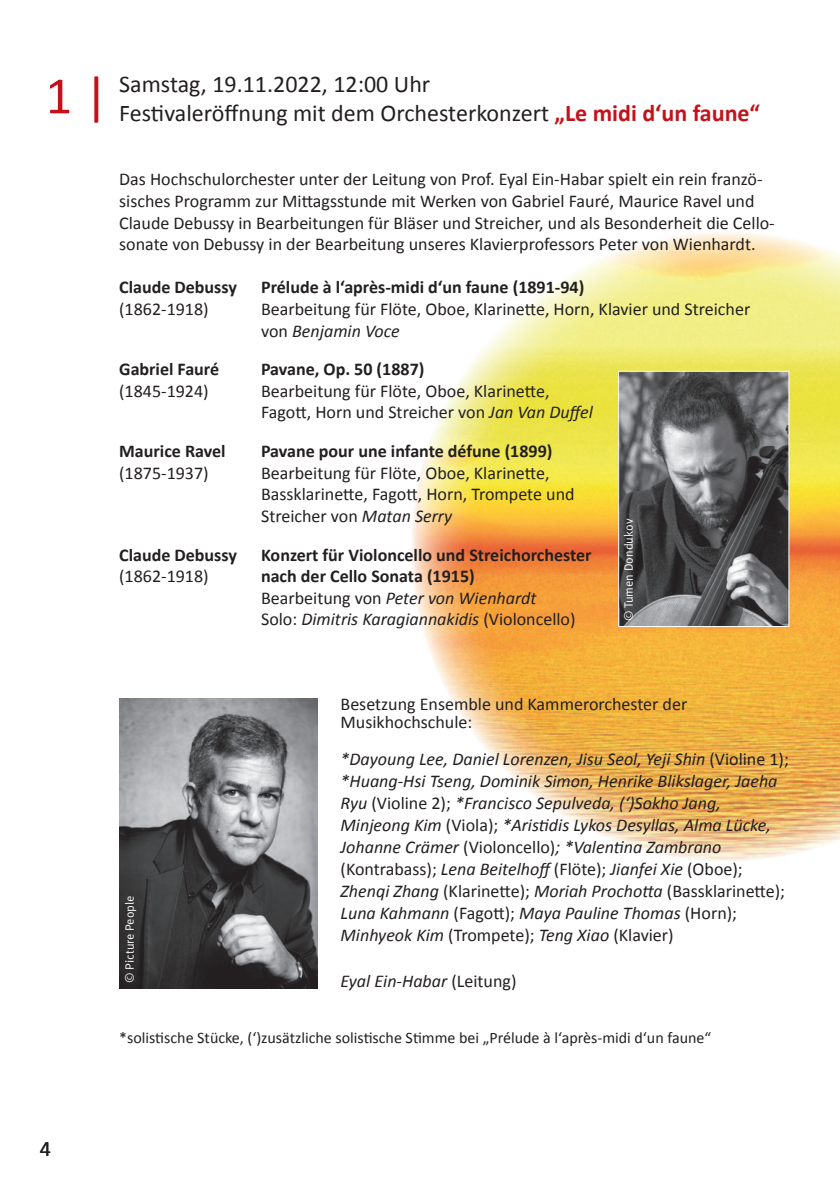
<style>
.page{position:relative;width:840px;height:1191px;background:#fff}
.page>*{position:absolute;margin:0;border:0;box-sizing:border-box;transform-origin:0 0}
.t1{font:52.8px "Calibri";color:#c4121a}
.t2{font:24px/28.8px "Calibri";color:#231f20}
.t3{font:22px "Calibri";color:#231f20}
.t4{font:18px/21.6px "Calibri";color:#231f20}
.t5{font:italic 18px/22px "Calibri";color:#231f20}
.t6{font:700 18px "Calibri";color:#231f20}
.t7{font:16px "Calibri";color:#231f20}
.t8{font:12px "Meta Pro Norm";color:#fff}
.s1{font-weight:700;color:#c4121a}
.s2{font-style:italic}
.s3{font-weight:700;font-style:normal}
.s4{font-style:normal}
</style>
<div class="page">
<img style="left:482px;top:233px;width:357px;height:628px">
<img style="left:412px;top:351px;width:70px;height:393px">
<img style="left:119px;top:698px;width:198px;height:290px">
<svg style="left:617px;top:371px;width:172px;height:256px"></svg>
<h1 class="t1" style="left:45px;top:62px;width:64px">1 |</h1>
<h2 class="t2" style="left:119px;top:69px;width:642px">Samstag, 19.11.2022, 12:00 Uhr<br>Festivaleröffnung mit dem Orchesterkonzert <span class="s1">„Le midi d‘un faune“</span></h2>
<p class="t4" style="left:119px;top:169px;width:656px">Das Hochschulorchester unter der Leitung von Prof. Eyal Ein-Habar spielt ein rein franzö&shy;sisches Programm zur Mittagsstunde mit Werken von Gabriel Fauré, Maurice Ravel und Claude Debussy in Bearbeitungen für Bläser und Streicher, und als Besonderheit die Cello&shy;sonate von Debussy in der Bearbeitung unseres Klavierprofessors Peter von Wienhardt.</p>
<p class="t6" style="left:119px;top:276px;width:119px">Claude Debussy</p>
<p class="t6" style="left:261px;top:276px;width:324px">Prélude à l‘après-midi d‘un faune (1891-94)</p>
<p class="t4" style="left:119px;top:298px;width:91px">(1862-1918)</p>
<p class="t4" style="left:261px;top:298px;width:490px">Bearbeitung für Flöte, Oboe, Klarinette, Horn, Klavier und Streicher von <span class="s2">Benjamin Voce</span></p>
<p class="t6" style="left:119px;top:358px;width:101px">Gabriel Fauré</p>
<p class="t6" style="left:261px;top:358px;width:165px">Pavane, Op. 50 (1887)</p>
<p class="t4" style="left:119px;top:380px;width:91px">(1845-1924)</p>
<p class="t4" style="left:261px;top:380px;width:333px">Bearbeitung für Flöte, Oboe, Klarinette,<br>Fagott, Horn und Streicher von <span class="s2">Jan Van Duffel</span></p>
<p class="t6" style="left:119px;top:439px;width:108px">Maurice Ravel</p>
<p class="t6" style="left:261px;top:439px;width:293px">Pavane pour une infante défune (1899)</p>
<p class="t4" style="left:119px;top:462px;width:91px">(1875-1937)</p>
<p class="t4" style="left:261px;top:462px;width:315px">Bearbeitung für Flöte, Oboe, Klarinette,<br>Bassklarinette, Fagott, Horn, Trompete und<br>Streicher von <span class="s2">Matan Serry</span></p>
<p class="t6" style="left:119px;top:543px;width:119px">Claude Debussy</p>
<p class="t6" style="left:261px;top:543px;width:332px">Konzert für Violoncello und Streichorchester</p>
<p class="t4" style="left:119px;top:565px;width:91px">(1862-1918)</p>
<p class="t5" style="left:261px;top:564px;width:316px"><span class="s3">nach der Cello Sonata (1915)<br></span><span class="s4">Bearbeitung von</span> Peter von Wienhardt<br><span class="s4">Solo:</span> Dimitris Karagiannakidis <span class="s4">(Violoncello)</span></p>
<p class="t8" style="left:619px;top:621px;width:104px;rotate:-90deg">© Tumen Dondukov</p>
<p class="t8" style="left:121px;top:982px;width:89px;rotate:-90deg">© Picture People</p>
<p class="t4" style="left:340px;top:695px;width:348px;line-height:18px">Besetzung Ensemble und Kammerorchester der<br>Musikhochschule:</p>
<p class="t5" style="left:340px;top:747px;width:449px">*Dayoung Lee, Daniel Lorenzen, Jisu Seol, Yeji Shin <span class="s4">(Violine 1); </span>*Huang-Hsi Tseng, Dominik Simon, Henrike Blikslager, Jaeha Ryu <span class="s4">(Violine 2);</span> *Francisco Sepulveda, (‘)Sokho Jang, Minjeong Kim <span class="s4">(Viola);</span> *Aristidis Lykos Desyllas, Alma Lücke, Johanne Crämer <span class="s4">(Violoncello)</span>; *Valentina Zambrano <span class="s4">(Kontrabass);</span> Lena Beitelhoff<span class="s4">(Flöte);</span> Jianfei Xie <span class="s4">(Oboe); </span>Zhenqi Zhang <span class="s4">(Klarinette);</span> Moriah Prochotta <span class="s4">(Bassklarinette); </span>Luna Kahmann <span class="s4">(Fagott);</span> Maya Pauline Thomas <span class="s4">(Horn); </span>Minhyeok Kim <span class="s4">(Trompete);</span> Teng Xiao <span class="s4">(Klavier)</span></p>
<p class="t5" style="left:340px;top:969px;width:177px">Eyal Ein-Habar <span class="s4">(Leitung)</span></p>
<p class="t7" style="left:119px;top:1027px;width:593px">*solistische Stücke, (‘)zusätzliche solistische Stimme bei „Prélude à l‘après-midi d‘un faune“</p>
<p class="t3" style="left:40px;top:1135px;width:13px">4</p>
</div>
